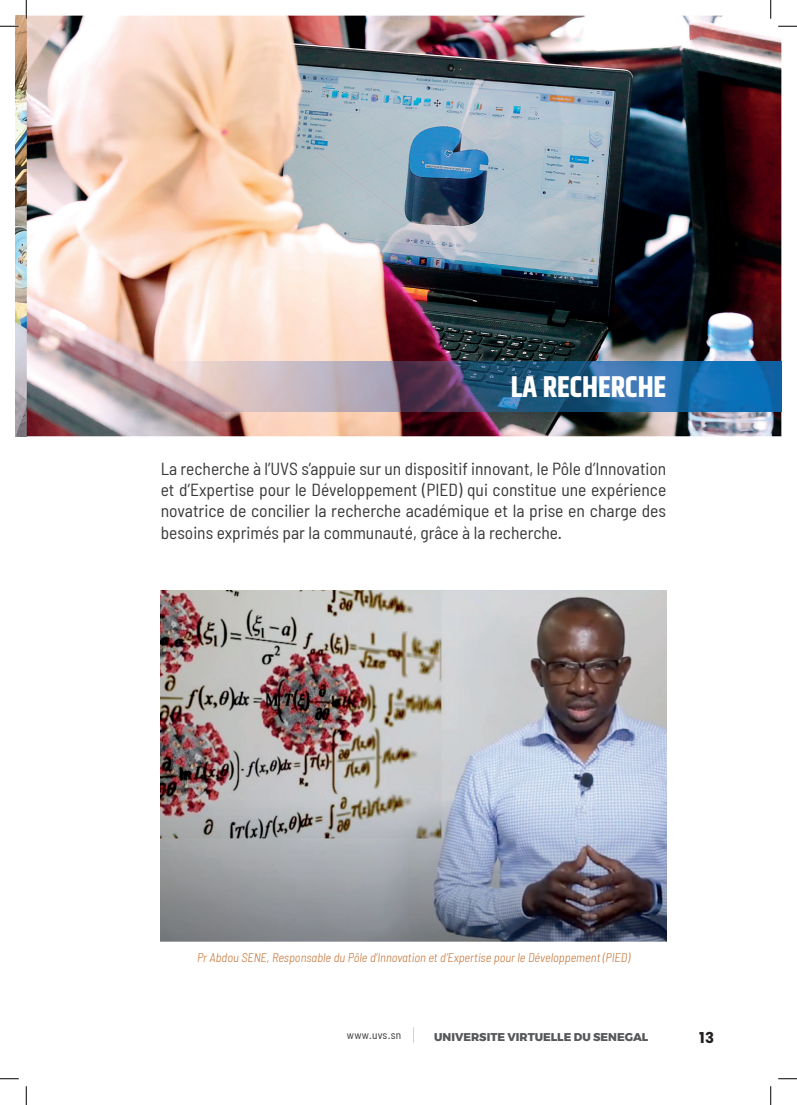
<style>
.page{position:relative;width:797px;height:1105px;background:#fff}
.page>*{position:absolute;margin:0;border:0;box-sizing:border-box;transform-origin:0 0}
.t1{font:700 30px "Khand";color:#fff}
.t2{font:semi-condensed 17.5px/21.2px "Barlow";color:#383839;text-align:justify}
.t3{font:700 15px "Poppins";color:#231f20}
.t4{font:italic 300 semi-condensed 12.5px "Barlow";color:#c47031}
.t5{font:800 11.25px "Montserrat";color:#57585a}
.t6{font:semi-condensed 11.25px "Barlow";letter-spacing:.025em;color:#383839}
</style>
<div class="page">
<svg style="left:413px;top:1027px;width:1px;height:16px"></svg>
<img style="left:161px;top:590px;width:505px;height:351px">
<img style="left:16px;top:16px;width:765px;height:420px">
<img style="left:161px;top:361px;width:620px;height:50px">
<svg style="left:0;top:25px;width:19px;height:2px"></svg>
<svg style="left:778px;top:25px;width:19px;height:2px"></svg>
<svg style="left:0;top:1078px;width:19px;height:1px"></svg>
<svg style="left:778px;top:1078px;width:19px;height:1px"></svg>
<svg style="left:25px;top:0;width:2px;height:19px"></svg>
<svg style="left:25px;top:1086px;width:2px;height:19px"></svg>
<svg style="left:770px;top:0;width:1px;height:19px"></svg>
<svg style="left:770px;top:1086px;width:1px;height:19px"></svg>
<h1 class="t1" style="left:511px;top:365px;width:157px">LA RECHERCHE</h1>
<p class="t2" style="left:161px;top:457px;width:507px">La recherche à l’UVS s’appuie sur un dispositif innovant, le Pôle d’Innovation et d’Expertise pour le Développement (PIED) qui constitue une expérience novatrice de concilier la recherche académique et la prise en charge des besoins exprimés par la communauté, grâce à la recherche.</p>
<p class="t4" style="left:197px;top:950px;width:434px">Pr Abdou SENE, Responsable du Pôle d’Innovation et d’Expertise pour le Développement (PIED)</p>
<p class="t6" style="left:347px;top:1028px;width:56px">www.uvs.sn</p>
<p class="t5" style="left:434px;top:1028px;width:216px">UNIVERSITE VIRTUELLE DU SENEGAL</p>
<p class="t3" style="left:699px;top:1029px;width:17px">13</p>
</div>
